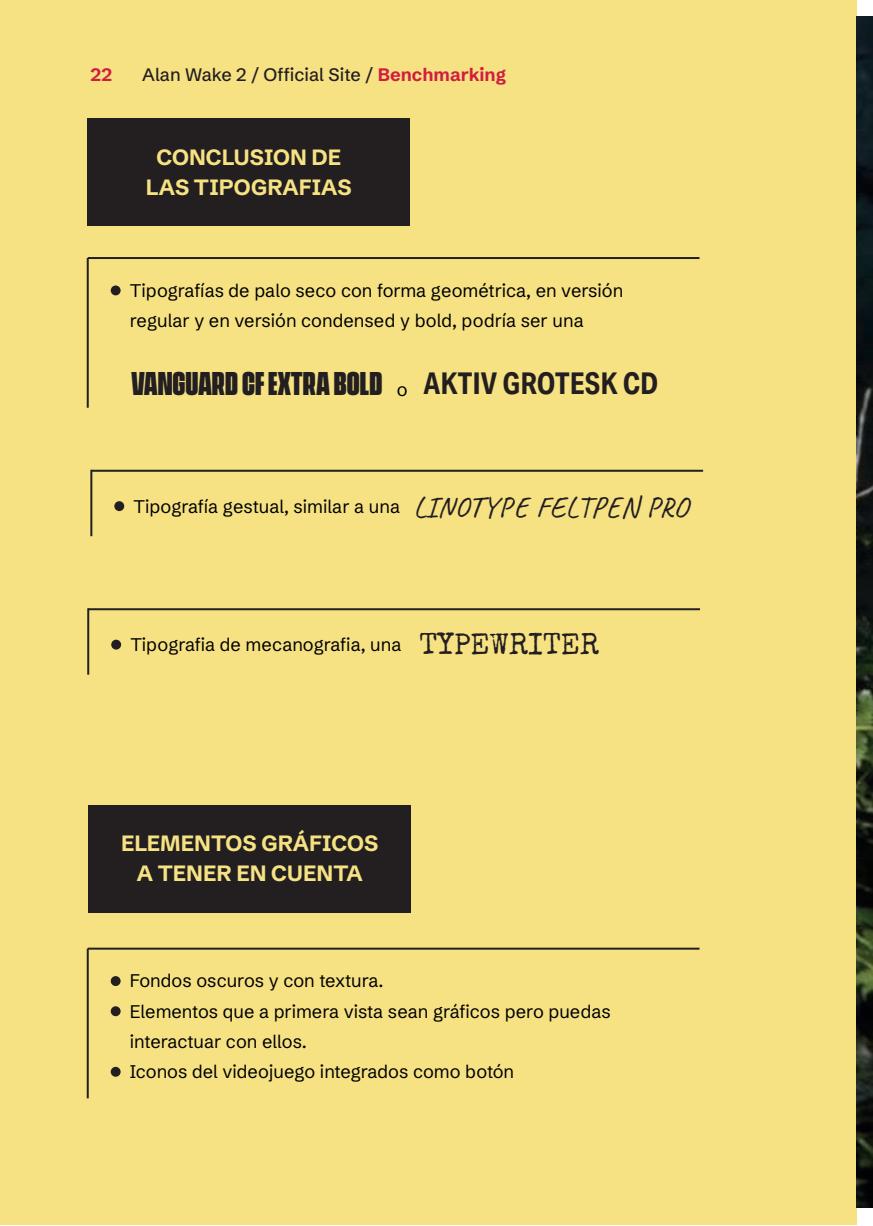
<style>
.page{position:relative;width:873px;height:1226px;background:#fff}
.page>*{position:absolute;margin:0;border:0;box-sizing:border-box;transform-origin:0 0}
.t1{font:36px "Myriad Pro";color:#231f20}
.t2{font:700 30px "FONTSPRINGDEMO Vanguard CF Extra";color:#231f20}
.t3{font:700 22px/30px "Schibsted Grotesk";color:#f6e283;text-align:center}
.t4{font:18.2px/30.4px "Schibsted Grotesk";color:#000001}
.t5{font:500 18px "Schibsted Grotesk";color:#231f20}
.t6{font:700 18px "Schibsted Grotesk";color:#d01e3f}
.s1{font-weight:700;color:#d01e3f}
.s2{font-family:"Schibsted Grotesk";font-weight:400;font-size:18.2px;color:#000001}
.s3{font-family:"Aktiv Grotesk Cd"}
.s4{font-family:"Caveat";font-size:30px;color:#231f20}
.s5{font-family:"Special Elite";font-size:30px;color:#231f20}
</style>
<div class="page">
<div style="left:0;top:0;width:856px;height:1224px;background:#f6e283"></div>
<div style="left:88px;top:118px;width:322px;height:108px;background:#231f20"></div>
<div style="left:111px;top:285px;width:10px;height:10px;background:#231f20;border-radius:50%"></div>
<hr style="left:87px;top:258px;width:2px;height:150px;background:#231f20">
<hr style="left:88px;top:257px;width:611px;height:2px;background:#231f20">
<div style="left:114px;top:501px;width:10px;height:10px;background:#231f20;border-radius:50%"></div>
<hr style="left:90px;top:469px;width:2px;height:67px;background:#231f20">
<hr style="left:91px;top:469px;width:612px;height:2px;background:#231f20">
<div style="left:111px;top:639px;width:10px;height:10px;background:#231f20;border-radius:50%"></div>
<hr style="left:87px;top:608px;width:2px;height:66px;background:#231f20">
<hr style="left:88px;top:608px;width:612px;height:2px;background:#231f20">
<div style="left:89px;top:804px;width:322px;height:108px;background:#231f20"></div>
<div style="left:111px;top:976px;width:10px;height:9px;background:#231f20;border-radius:50%"></div>
<hr style="left:87px;top:948px;width:2px;height:150px;background:#231f20">
<hr style="left:88px;top:947px;width:611px;height:2px;background:#231f20">
<div style="left:111px;top:1006px;width:10px;height:10px;background:#231f20;border-radius:50%"></div>
<div style="left:111px;top:1066px;width:10px;height:10px;background:#231f20;border-radius:50%"></div>
<img style="left:856px;top:16px;width:17px;height:1191px">
<p class="t6" style="left:90px;top:63px;width:23px">22</p>
<p class="t5" style="left:142px;top:63px;width:365px">Alan Wake 2 / Official Site / <span class="s1">Benchmarking</span></p>
<p class="t3" style="left:146px;top:142px;width:207px">CONCLUSION DE<br>LAS TIPOGRAFIAS</p>
<p class="t4" style="left:130px;top:275px;width:495px">Tipografías de palo seco con forma geométrica, en versión regular y en versión condensed y bold, podría ser una</p>
<h1 class="t1" style="left:130px;top:364px;width:624px">Mockup estàtic de la “micro-site” amb ele-</h1>
<h2 class="t2" style="left:131px;top:372px;width:528px">VANGUARD CF EXTRA BOLD <span class="s2">o</span> <span class="s3">AKTIV GROTESK CD</span></h2>
<p class="t4" style="left:133px;top:491px;width:556px">Tipografía gestual, similar a una <span class="s4">LINOTYPE FELTPEN PRO</span></p>
<p class="t4" style="left:130px;top:629px;width:470px">Tipografia de mecanografia, una <span class="s5">TYPEWRITER</span></p>
<p class="t3" style="left:121px;top:828px;width:259px">ELEMENTOS GRÁFICOS<br>A TENER EN CUENTA</p>
<p class="t4" style="left:130px;top:965px;width:482px">Fondos oscuros y con textura.<br>Elementos que a primera vista sean gráficos pero puedas interactuar con ellos.<br>Iconos del videojuego integrados como botón</p>
</div>
